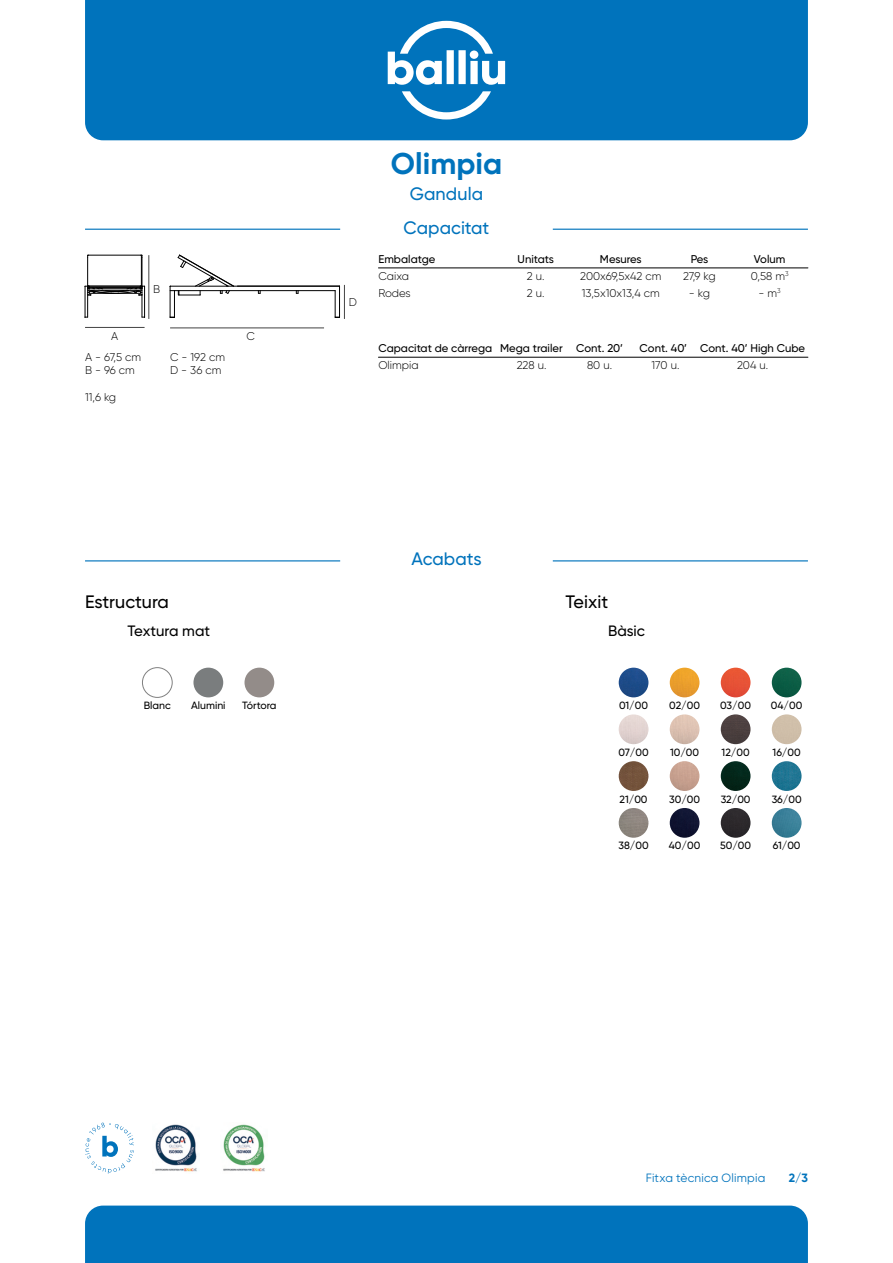
<style>
.page{position:relative;width:893px;height:1263px;background:#fff}
.page>*{position:absolute;margin:0;border:0;box-sizing:border-box;transform-origin:0 0}
.t1{font:700 30px "Gilroy";color:#0073bc}
.t2{font:500 18px/33.6px "Gilroy";color:#0073bc;text-align:center}
.t3{font:500 18px "Gilroy";color:#000}
.t4{font:500 15px "Gilroy";color:#000}
.t5{font:12px "Gilroy";letter-spacing:.015em;color:#0073bc}
.t6{font:700 12px "Gilroy";color:#0073bc}
.t7{font:300 11.25px/13.5px "Gilroy";color:#000}
.t8{font:500 11.25px "Gilroy";color:#000}
.t9{font:500 10.5px "Gilroy";color:#000}
</style>
<div class="page">
<div style="left:85px;top:0;width:723px;height:140px;background:#0073bc"></div>
<svg style="left:388px;top:21px;width:117px;height:98px"></svg>
<hr style="left:553px;top:229px;width:255px;height:1px;background:#0073bc">
<hr style="left:85px;top:229px;width:255px;height:1px;background:#0073bc">
<hr style="left:170px;top:327px;width:154px;height:1px;background:#434343">
<hr style="left:85px;top:327px;width:60px;height:1px;background:#434343">
<hr style="left:148px;top:255px;width:1px;height:64px;background:#434343">
<hr style="left:344px;top:285px;width:1px;height:34px;background:#434343">
<hr style="left:378px;top:267px;width:430px;height:1px;background:#000">
<hr style="left:378px;top:357px;width:430px;height:1px;background:#000">
<div style="left:85px;top:1205px;width:723px;height:58px;background:#0073bc"></div>
<svg style="left:85px;top:1122px;width:49px;height:52px"></svg>
<img style="left:223px;top:1124px;width:42px;height:48px">
<img style="left:155px;top:1124px;width:42px;height:48px">
<div style="left:142px;top:667px;width:30px;height:31px;border:1px solid #808080;border-radius:50%"></div>
<img style="left:619px;top:668px;width:29px;height:29px;border-radius:15px">
<img style="left:670px;top:668px;width:29px;height:29px;border-radius:15px">
<img style="left:721px;top:668px;width:29px;height:29px;border-radius:15px">
<img style="left:772px;top:668px;width:29px;height:29px;border-radius:15px">
<img style="left:619px;top:714px;width:29px;height:30px;border-radius:15px">
<img style="left:670px;top:714px;width:29px;height:30px;border-radius:15px">
<img style="left:721px;top:714px;width:29px;height:30px;border-radius:15px">
<img style="left:772px;top:714px;width:29px;height:30px;border-radius:15px">
<img style="left:619px;top:761px;width:29px;height:30px;border-radius:15px">
<img style="left:670px;top:761px;width:29px;height:30px;border-radius:15px">
<img style="left:721px;top:761px;width:29px;height:30px;border-radius:15px">
<img style="left:772px;top:761px;width:29px;height:30px;border-radius:15px">
<img style="left:619px;top:808px;width:29px;height:30px;border-radius:15px">
<img style="left:670px;top:808px;width:29px;height:30px;border-radius:15px">
<img style="left:721px;top:808px;width:29px;height:30px;border-radius:15px">
<img style="left:772px;top:808px;width:29px;height:30px;border-radius:15px">
<hr style="left:553px;top:560px;width:255px;height:1px;background:#0073bc">
<hr style="left:85px;top:560px;width:255px;height:1px;background:#0073bc">
<div style="left:193px;top:668px;width:30px;height:29px;background:#7a7d7e;border-radius:50%"></div>
<div style="left:244px;top:668px;width:30px;height:29px;background:#938c89;border-radius:50%"></div>
<hr style="left:144px;top:286px;width:1px;height:31px;background:#000">
<hr style="left:142px;top:286px;width:1px;height:31px;background:#000">
<hr style="left:85px;top:286px;width:1px;height:31px;background:#000">
<hr style="left:87px;top:286px;width:1px;height:31px;background:#000">
<svg style="left:85px;top:255px;width:60px;height:41px"></svg>
<hr style="left:175px;top:290px;width:160px;height:1px;background:#000">
<svg style="left:334px;top:285px;width:6px;height:33px"></svg>
<hr style="left:238px;top:286px;width:101px;height:1px;background:#000">
<svg style="left:170px;top:254px;width:68px;height:64px"></svg>
<p class="t7" style="left:153px;top:283px;width:9px">B</p>
<p class="t7" style="left:111px;top:329px;width:9px">A</p>
<p class="t7" style="left:85px;top:350px;width:58px">A - 67,5 cm<br>B - 96 cm</p>
<p class="t7" style="left:85px;top:390px;width:33px">11,6 kg</p>
<p class="t7" style="left:170px;top:350px;width:57px">C - 192 cm<br>D - 36 cm</p>
<p class="t7" style="left:247px;top:329px;width:10px">C</p>
<h2 class="t3" style="left:85px;top:591px;width:85px">Estructura</h2>
<h3 class="t4" style="left:128px;top:621px;width:84px">Textura mat</h3>
<p class="t9" style="left:144px;top:699px;width:29px">Blanc</p>
<p class="t9" style="left:191px;top:699px;width:36px">Alumini</p>
<p class="t9" style="left:242px;top:699px;width:36px">Tórtora</p>
<p class="t7" style="left:349px;top:295px;width:10px">D</p>
<h1 class="t1" style="left:391px;top:145px;width:113px">Olimpia</h1>
<h2 class="t2" style="left:404px;top:177px;width:87px">Gandula<br>Capacitat</h2>
<p class="t8" style="left:378px;top:252px;width:58px">Embalatge</p>
<p class="t8" style="left:518px;top:252px;width:38px">Unitats</p>
<p class="t8" style="left:600px;top:252px;width:43px">Mesures</p>
<p class="t8" style="left:691px;top:252px;width:19px">Pes</p>
<p class="t8" style="left:754px;top:252px;width:33px">Volum</p>
<p class="t7" style="left:378px;top:269px;width:32px">Caixa</p>
<p class="t7" style="left:527px;top:269px;width:19px">2 u.</p>
<p class="t7" style="left:580px;top:269px;width:83px">200x69,5x42 cm</p>
<p class="t7" style="left:683px;top:269px;width:34px">27,9 kg</p>
<p class="t7" style="left:751px;top:269px;width:39px">0,58 m<sup>3</sup></p>
<p class="t7" style="left:378px;top:286px;width:34px">Rodes</p>
<p class="t7" style="left:527px;top:286px;width:19px">2 u.</p>
<p class="t7" style="left:582px;top:286px;width:79px">13,5x10x13,4 cm</p>
<p class="t7" style="left:689px;top:286px;width:23px">- kg</p>
<p class="t7" style="left:759px;top:286px;width:24px">- m<sup>3</sup></p>
<p class="t8" style="left:378px;top:341px;width:246px">Capacitat de càrrega Mega trailer Cont. 20’</p>
<p class="t8" style="left:640px;top:341px;width:167px">Cont. 40’ Cont. 40’ High Cube</p>
<p class="t7" style="left:378px;top:358px;width:42px">Olimpia</p>
<p class="t7" style="left:517px;top:358px;width:31px">228 u.</p>
<p class="t7" style="left:587px;top:358px;width:27px">80 u.</p>
<p class="t7" style="left:652px;top:358px;width:29px">170 u.</p>
<p class="t7" style="left:737px;top:358px;width:33px">204 u.</p>
<h2 class="t2" style="left:411px;top:542px;width:72px">Acabats</h2>
<h2 class="t3" style="left:566px;top:591px;width:44px">Teixit</h2>
<h3 class="t4" style="left:608px;top:621px;width:39px">Bàsic</h3>
<p class="t9" style="left:619px;top:699px;width:30px">01/00</p>
<p class="t9" style="left:669px;top:699px;width:32px">02/00</p>
<p class="t9" style="left:720px;top:699px;width:32px">03/00</p>
<p class="t9" style="left:771px;top:699px;width:33px">04/00</p>
<p class="t9" style="left:618px;top:746px;width:32px">07/00</p>
<p class="t9" style="left:670px;top:746px;width:31px">10/00</p>
<p class="t9" style="left:722px;top:746px;width:30px">12/00</p>
<p class="t9" style="left:773px;top:746px;width:30px">16/00</p>
<p class="t9" style="left:620px;top:792px;width:29px">21/00</p>
<p class="t9" style="left:669px;top:792px;width:33px">30/00</p>
<p class="t9" style="left:721px;top:792px;width:31px">32/00</p>
<p class="t9" style="left:772px;top:792px;width:32px">36/00</p>
<p class="t9" style="left:618px;top:839px;width:32px">38/00</p>
<p class="t9" style="left:669px;top:839px;width:33px">40/00</p>
<p class="t9" style="left:720px;top:839px;width:32px">50/00</p>
<p class="t9" style="left:773px;top:839px;width:29px">61/00</p>
<p class="t5" style="left:646px;top:1170px;width:121px">Fitxa tècnica Olimpia</p>
<p class="t6" style="left:789px;top:1170px;width:20px">2/3</p>
</div>
